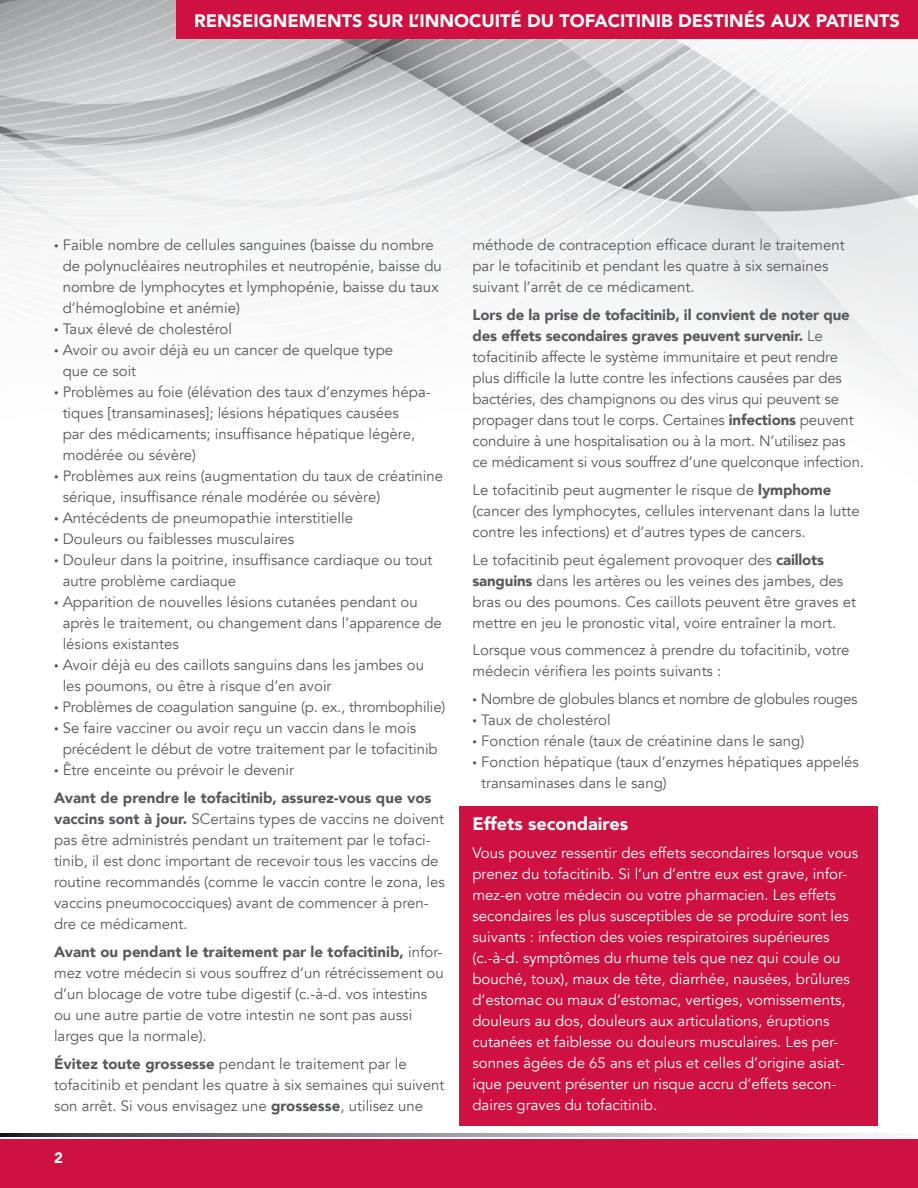
<style>
.page{position:relative;width:918px;height:1188px;background:#fff}
.page>*{position:absolute;margin:0;border:0;box-sizing:border-box;transform-origin:0 0}
.t1{font:900 18px "Avenir";color:#fff}
.t2{font:15px/21px "Avenir";color:#58595b}
.t3{font:15px/21px "Avenir";color:#fff}
.t4{font:900 15px/27.8px "Avenir";color:#58595b}
.t5{font:15px "Avenir";letter-spacing:-.02em;color:#58595b}
.t6{font:900 15px "Avenir";color:#fff}
.s1{font-size:9px}
.s2{font-weight:400;font-size:9px}
.s3{font-weight:400}
.s4{font-weight:900}
</style>
<div class="page">
<img style="left:0;top:0;width:918px;height:393px">
<div style="left:0;top:1139px;width:918px;height:49px;background:#ce1141"></div>
<svg style="left:0;top:1133px;width:884px;height:3px;background:#97989a"></svg>
<div style="left:459px;top:806px;width:419px;height:319px;background:#ce1141"></div>
<div style="left:176px;top:0;width:742px;height:39px;background:#ce1141"></div>
<p class="t1" style="left:194px;top:5px;width:707px">RENSEIGNEMENTS SUR L’INNOCUITÉ DU TOFACITINIB DESTINÉS AUX PATIENTS</p>
<p class="t2" style="left:63px;top:235px;width:381px;text-indent:-9px"><span class="s1">•</span> Faible nombre de cellules sanguines (baisse du nombre de polynucléaires neutrophiles et neutropénie, baisse du nombre de lymphocytes et lymphopénie, baisse du taux d’hémoglobine et anémie)</p>
<p class="t2" style="left:54px;top:319px;width:180px"><span class="s1">•</span> Taux élevé de cholestérol</p>
<p class="t2" style="left:63px;top:340px;width:332px;text-indent:-9px"><span class="s1">•</span> Avoir ou avoir déjà eu un cancer de quelque type que ce soit</p>
<p class="t2" style="left:63px;top:382px;width:370px;text-indent:-9px"><span class="s1">•</span> Problèmes au foie (élévation des taux d’enzymes hépa&shy;tiques [transaminases]; lésions hépatiques causées<br>par des médicaments; insuffisance hépatique légère, modérée ou sévère)</p>
<p class="t2" style="left:63px;top:466px;width:382px;text-indent:-9px"><span class="s1">•</span> Problèmes aux reins (augmentation du taux de créatinine sérique, insuffisance rénale modérée ou sévère)</p>
<p class="t2" style="left:54px;top:508px;width:301px"><span class="s1">•</span> Antécédents de pneumopathie interstitielle</p>
<p class="t2" style="left:54px;top:529px;width:242px"><span class="s1">•</span> Douleurs ou faiblesses musculaires</p>
<p class="t2" style="left:63px;top:550px;width:371px;text-indent:-9px"><span class="s1">•</span> Douleur dans la poitrine, insuffisance cardiaque ou tout autre problème cardiaque</p>
<p class="t2" style="left:63px;top:592px;width:381px;text-indent:-9px"><span class="s1">•</span> Apparition de nouvelles lésions cutanées pendant ou après le traitement, ou changement dans l’apparence de lésions existantes</p>
<p class="t2" style="left:63px;top:655px;width:363px;text-indent:-9px"><span class="s1">•</span> Avoir déjà eu des caillots sanguins dans les jambes ou les poumons, ou être à risque d’en avoir</p>
<p class="t2" style="left:54px;top:697px;width:393px"><span class="s1">•</span> Problèmes de coagulation sanguine (p. ex., thrombophilie)</p>
<p class="t2" style="left:63px;top:718px;width:377px;text-indent:-9px"><span class="s1">•</span> Se faire vacciner ou avoir reçu un vaccin dans le mois précédent le début de votre traitement par le tofacitinib</p>
<p class="t4" style="left:54px;top:756px;width:379px"><span class="s2">•</span> <span class="s3">Être enceinte ou prévoir le devenir<br></span>Avant de prendre le tofacitinib, assurez-vous que vos</p>
<p class="t2" style="left:54px;top:809px;width:392px"><span class="s4">vaccins sont à jour.</span> SCertains types de vaccins ne doivent pas être administrés pendant un traitement par le tofaci&shy;tinib, il est donc important de recevoir tous les vaccins de routine recommandés (comme le vaccin contre le zona, les vaccins pneumococciques) avant de commencer à pren&shy;dre ce médicament.</p>
<p class="t2" style="left:54px;top:941px;width:391px"><span class="s4">Avant ou pendant le traitement par le tofacitinib,</span> infor&shy;mez votre médecin si vous souffrez d’un rétrécissement ou d’un blocage de votre tube digestif (c.-à-d. vos intestins ou une autre partie de votre intestin ne sont pas aussi larges que la normale).</p>
<p class="t2" style="left:54px;top:1053px;width:392px"><span class="s4">Évitez toute grossesse</span> pendant le traitement par le tofacitinib et pendant les quatre à six semaines qui suivent son arrêt. Si vous envisagez une <span class="s4">grossesse</span>, utilisez une</p>
<p class="t6" style="left:54px;top:1145px;width:10px">2</p>
<p class="t2" style="left:472px;top:235px;width:374px">méthode de contraception efficace durant le traitement par le tofacitinib et pendant les quatre à six semaines suivant l’arrêt de ce médicament.</p>
<p class="t2" style="left:472px;top:305px;width:393px"><span class="s4">Lors de la prise de tofacitinib, il convient de noter que des effets secondaires graves peuvent survenir.</span> Le tofacitinib affecte le système immunitaire et peut rendre plus difficile la lutte contre les infections causées par des bactéries, des champignons ou des virus qui peuvent se propager dans tout le corps. Certaines <span class="s4">infections</span> peuvent conduire à une hospitalisation ou à la mort. N’utilisez pas ce médicament si vous souffrez d’une quelconque infection.</p>
<p class="t2" style="left:472px;top:479px;width:389px">Le tofacitinib peut augmenter le risque de <span class="s4">lymphome </span>(cancer des lymphocytes, cellules intervenant dans la lutte contre les infections) et d’autres types de cancers.</p>
<p class="t2" style="left:472px;top:549px;width:385px">Le tofacitinib peut également provoquer des <span class="s4">caillots sanguins</span> dans les artères ou les veines des jambes, des bras ou des poumons. Ces caillots peuvent être graves et mettre en jeu le pronostic vital, voire entraîner la mort.</p>
<p class="t2" style="left:472px;top:640px;width:378px">Lorsque vous commencez à prendre du tofacitinib, votre médecin vérifiera les points suivants :</p>
<p class="t5" style="left:472px;top:690px;width:387px"><span class="s1">•</span> Nombre de globules blancs et nombre de globules rouges</p>
<p class="t2" style="left:472px;top:710px;width:140px"><span class="s1">•</span> Taux de cholestérol</p>
<p class="t2" style="left:472px;top:731px;width:333px"><span class="s1">•</span> Fonction rénale (taux de créatinine dans le sang)</p>
<p class="t2" style="left:481px;top:752px;width:379px;text-indent:-9px"><span class="s1">•</span> Fonction hépatique (taux d’enzymes hépatiques appelés transaminases dans le sang)</p>
<p class="t1" style="left:472px;top:808px;width:157px">Effets secondaires</p>
<p class="t3" style="left:472px;top:842px;width:387px">Vous pouvez ressentir des effets secondaires lorsque vous prenez du tofacitinib. Si l’un d’entre eux est grave, infor&shy;mez-en votre médecin ou votre pharmacien. Les effets secondaires les plus susceptibles de se produire sont les suivants : infection des voies respiratoires supérieures (c.-à-d. symptômes du rhume tels que nez qui coule ou bouché, toux), maux de tête, diarrhée, nausées, brûlures d’estomac ou maux d’estomac, vertiges, vomissements, douleurs au dos, douleurs aux articulations, éruptions cutanées et faiblesse ou douleurs musculaires. Les per&shy;sonnes âgées de 65 ans et plus et celles d’origine asiat&shy;ique peuvent présenter un risque accru d’effets secon&shy;daires graves du tofacitinib.</p>
</div>
